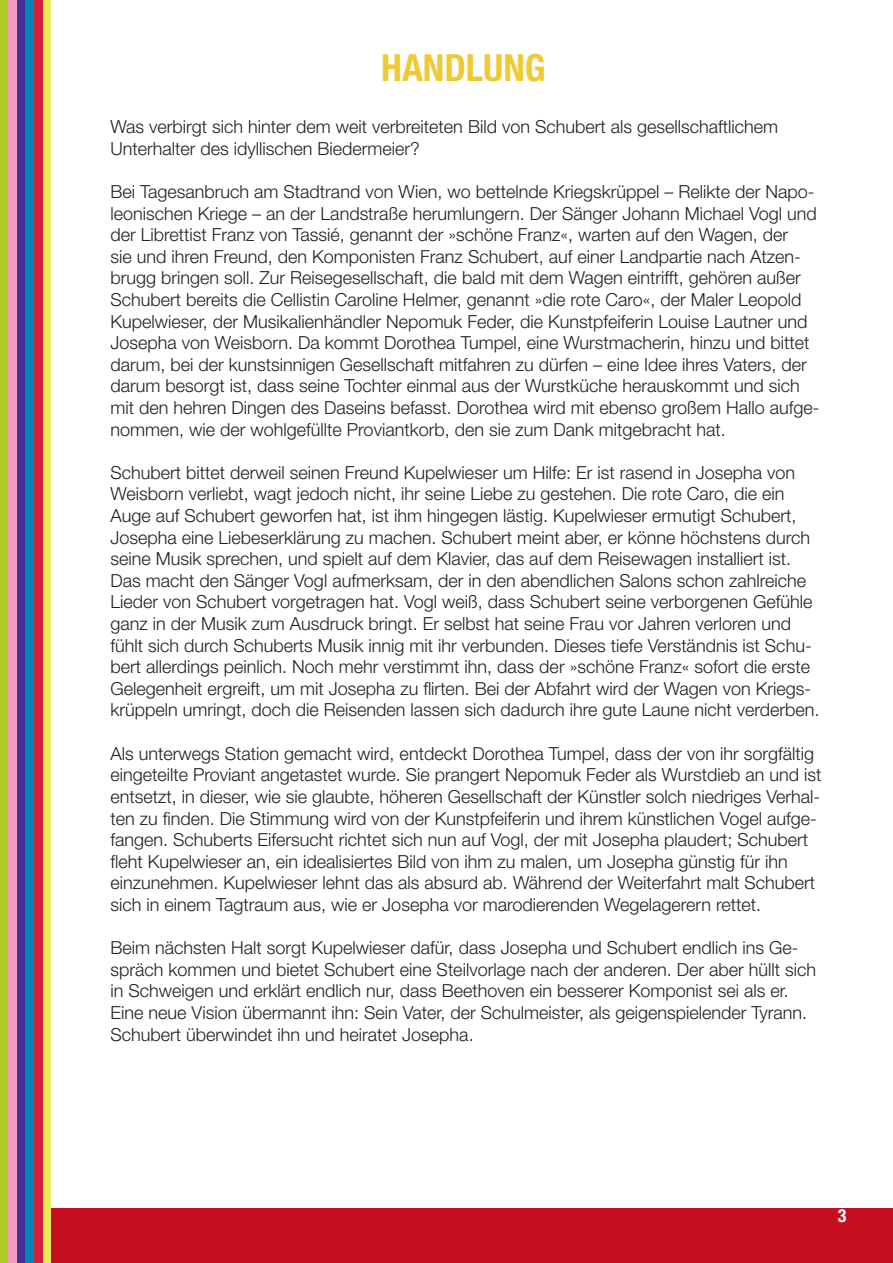
<style>
.page{position:relative;width:893px;height:1263px;background:#fff}
.page>*{position:absolute;margin:0;border:0;box-sizing:border-box;transform-origin:0 0}
.t1{font:700 condensed 37.5px "Helvetica Neue LT Std";color:#efca34}
.t2{font:300 18px/21.6px "Helvetica Neue LT Std";color:#231f20}
.t3{font:700 condensed 18px "Helvetica Neue LT Std";color:#fff}
</style>
<div class="page">
<div style="left:0;top:0;width:9px;height:1263px;background:#b1ca26"></div>
<div style="left:17px;top:0;width:9px;height:1263px;background:#452f92"></div>
<div style="left:9px;top:0;width:8px;height:1263px;background:#f49bc3"></div>
<div style="left:26px;top:0;width:8px;height:1263px;background:#0087b8"></div>
<div style="left:43px;top:0;width:8px;height:1263px;background:#eae956"></div>
<div style="left:34px;top:0;width:9px;height:1263px;background:#da1f3d"></div>
<div style="left:51px;top:1209px;width:842px;height:54px;background:#c50e1f"></div>
<p class="t1" style="left:381px;top:45px;width:166px">HANDLUNG</p>
<p class="t2" style="left:111px;top:116px;width:669px">Was verbirgt sich hinter dem weit verbreiteten Bild von Schubert als gesellschaftlichem<br>Unterhalter des idyllischen Biedermeier?</p>
<p class="t2" style="left:111px;top:180px;width:710px">Bei Tagesanbruch am Stadtrand von Wien, wo bettelnde Kriegskrüppel – Relikte der Napo&shy;leonischen Kriege – an der Landstraße herumlungern. Der Sänger Johann Michael Vogl und der Librettist Franz von Tassié, genannt der »schöne Franz«, warten auf den Wagen, der<br>sie und ihren Freund, den Komponisten Franz Schubert, auf einer Landpartie nach Atzen&shy;brugg bringen soll. Zur Reisegesellschaft, die bald mit dem Wagen eintrifft, gehören außer Schubert bereits die Cellistin Caroline Helmer, genannt »die rote Caro«, der Maler Leopold Kupelwieser, der Musikalienhändler Nepomuk Feder, die Kunstpfeiferin Louise Lautner und Josepha von Weisborn. Da kommt Dorothea Tumpel, eine Wurstmacherin, hinzu und bittet darum, bei der kunstsinnigen Gesellschaft mitfahren zu dürfen – eine Idee ihres Vaters, der darum besorgt ist, dass seine Tochter einmal aus der Wurstküche herauskommt und sich mit den hehren Dingen des Daseins befasst. Dorothea wird mit ebenso großem Hallo aufge&shy;nommen, wie der wohlgefüllte Proviantkorb, den sie zum Dank mitgebracht hat.</p>
<p class="t2" style="left:111px;top:461px;width:710px">Schubert bittet derweil seinen Freund Kupelwieser um Hilfe: Er ist rasend in Josepha von Weisborn verliebt, wagt jedoch nicht, ihr seine Liebe zu gestehen. Die rote Caro, die ein Auge auf Schubert geworfen hat, ist ihm hingegen lästig. Kupelwieser ermutigt Schubert, Josepha eine Liebeserklärung zu machen. Schubert meint aber, er könne höchstens durch seine Musik sprechen, und spielt auf dem Klavier, das auf dem Reisewagen installiert ist.<br>Das macht den Sänger Vogl aufmerksam, der in den abendlichen Salons schon zahlreiche Lieder von Schubert vorgetragen hat. Vogl weiß, dass Schubert seine verborgenen Gefühle ganz in der Musik zum Ausdruck bringt. Er selbst hat seine Frau vor Jahren verloren und fühlt sich durch Schuberts Musik innig mit ihr verbunden. Dieses tiefe Verständnis ist Schu&shy;bert allerdings peinlich. Noch mehr verstimmt ihn, dass der »schöne Franz« sofort die erste Gelegenheit ergreift, um mit Josepha zu flirten. Bei der Abfahrt wird der Wagen von Kriegs&shy;krüppeln umringt, doch die Reisenden lassen sich dadurch ihre gute Laune nicht verderben.</p>
<p class="t2" style="left:111px;top:742px;width:712px">Als unterwegs Station gemacht wird, entdeckt Dorothea Tumpel, dass der von ihr sorgfältig eingeteilte Proviant angetastet wurde. Sie prangert Nepomuk Feder als Wurstdieb an und ist entsetzt, in dieser, wie sie glaubte, höheren Gesellschaft der Künstler solch niedriges Verhal&shy;ten zu finden. Die Stimmung wird von der Kunstpfeiferin und ihrem künstlichen Vogel aufge&shy;fangen. Schuberts Eifersucht richtet sich nun auf Vogl, der mit Josepha plaudert; Schubert fleht Kupelwieser an, ein idealisiertes Bild von ihm zu malen, um Josepha günstig für ihn einzunehmen. Kupelwieser lehnt das als absurd ab. Während der Weiterfahrt malt Schubert sich in einem Tagtraum aus, wie er Josepha vor marodierenden Wegelagerern rettet.</p>
<p class="t2" style="left:111px;top:936px;width:707px">Beim nächsten Halt sorgt Kupelwieser dafür, dass Josepha und Schubert endlich ins Ge&shy;spräch kommen und bietet Schubert eine Steilvorlage nach der anderen. Der aber hüllt sich in Schweigen und erklärt endlich nur, dass Beethoven ein besserer Komponist sei als er.<br>Eine neue Vision übermannt ihn: Sein Vater, der Schulmeister, als geigenspielender Tyrann.<br>Schubert überwindet ihn und heiratet Josepha.</p>
<p class="t3" style="left:838px;top:1204px;width:10px">3</p>
</div>
